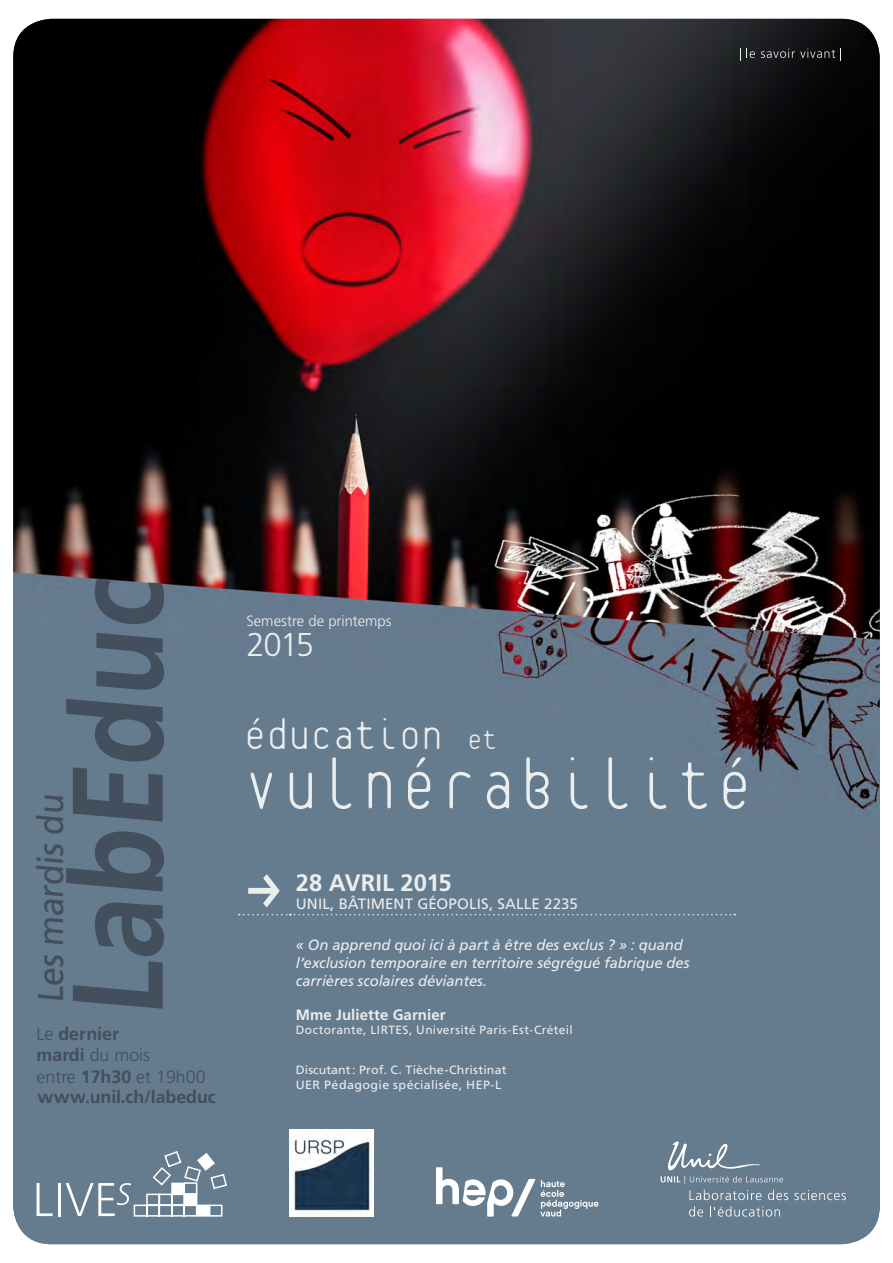
<style>
.page{position:relative;width:893px;height:1263px;background:#fff}
.page>*{position:absolute;margin:0;border:0;box-sizing:border-box;transform-origin:0 0}
.t1{font:700 128.55px "Frutiger LT Std";color:#434f5c;scale:.87 1}
.t2{font:100 77.25px "Platelet";letter-spacing:.07em;color:#eceded;scale:.96 1}
.t3{font:100 46.05px "Platelet";color:#eceded;scale:1.04 1}
.t4{font:36px "Frutiger LT Std";color:#434f5c;scale:.95 1}
.t5{font:300 33px "Frutiger LT Std";color:#eceded}
.t6{font:700 23.7px "Frutiger LT Std";color:#eceded}
.t7{font:700 17.85px/21px "Frutiger LT Std";color:#434f5c}
.t8{font:15px "Frutiger LT Std";letter-spacing:.005em;color:#eceded}
.t9{font:700 15px "Frutiger LT Std";letter-spacing:.005em;color:#eceded}
.t10{font:italic 14.85px/17.9px "Frutiger LT Std";letter-spacing:-.005em;color:#eceded}
.t11{font:300 14.85px "Frutiger LT Std";color:#eceded}
.t12{font:12px/15.5px "Frutiger LT Std";letter-spacing:.03em;color:#eceded;scale:1.04 1}
.t13{font:12px "Frutiger LT Std";letter-spacing:.03em;color:#eceded}
.s1{font-weight:300}
.s2{font-size:31.2px}
</style>
<div class="page">
<img style="left:13px;top:19px;width:867px;height:1225px">
<svg style="left:239px;top:914px;width:496px;height:1px"></svg>
<svg style="left:740px;top:48px;width:1px;height:13px"></svg>
<svg style="left:747px;top:48px;width:8px;height:10px"></svg>
<svg style="left:761px;top:48px;width:80px;height:13px"></svg>
<svg style="left:661px;top:1141px;width:122px;height:43px;background:#778a9b"></svg>
<svg style="left:689px;top:1190px;width:72px;height:10px"></svg>
<svg style="left:768px;top:1190px;width:20px;height:10px"></svg>
<svg style="left:794px;top:1190px;width:52px;height:10px"></svg>
<svg style="left:689px;top:1206px;width:14px;height:10px"></svg>
<svg style="left:710px;top:1206px;width:70px;height:10px"></svg>
<svg style="left:436px;top:1167px;width:163px;height:49px"></svg>
<img style="left:289px;top:1129px;width:85px;height:87px">
<svg style="left:37px;top:1183px;width:16px;height:33px"></svg>
<hr style="left:58px;top:1183px;width:3px;height:33px;background:#fff">
<svg style="left:66px;top:1150px;width:162px;height:67px;background:#7f91a1"></svg>
<svg style="left:248px;top:874px;width:32px;height:33px"></svg>
<h1 class="t1" style="left:42px;top:1018px;width:519px;rotate:-90deg">LabEduc</h1>
<p class="t7" style="left:37px;top:1044px;width:181px">mardi <span class="s1">du mois<br>entre</span> 17h30 <span class="s1">et 19h00 </span>www.unil.ch/labeduc</p>
<h3 class="t4" style="left:29px;top:1003px;width:225px;rotate:-90deg">Les mardis du</h3>
<p class="t7" style="left:37px;top:1023px;width:84px"><span class="s1">Le</span> dernier</p>
<p class="t11" style="left:246px;top:612px;width:147px">Semestre de printemps</p>
<h3 class="t5" style="left:246px;top:626px;width:69px">2015</h3>
<h3 class="t3" style="left:244px;top:715px;width:245px">éducation <span class="s2">et</span></h3>
<h2 class="t2" style="left:244px;top:751px;width:530px">vulnérabilité</h2>
<h3 class="t6" style="left:296px;top:869px;width:157px">28 avril 2015</h3>
<p class="t8" style="left:296px;top:895px;width:284px">UNIL, bâti ment Géopoli s, salle 2235</p>
<p class="t10" style="left:296px;top:936px;width:395px">« On apprend quoi ici à part à être des exclus ? » : quand l’exclusion temporaire en territoire ségrégué fabrique des carrières scolaires déviantes.</p>
<p class="t9" style="left:296px;top:1006px;width:151px">Mme Juliette Garnier</p>
<p class="t13" style="left:296px;top:1023px;width:96px">Doctorante, LIRTES</p>
<p class="t13" style="left:409px;top:1023px;width:165px">, Université Paris-Est-Créteil</p>
<p class="t12" style="left:296px;top:1062px;width:204px">Discutant: Prof. C. Tièche-Christinat<br>UER Pédagogie spécialisée, HEP -L</p>
</div>
